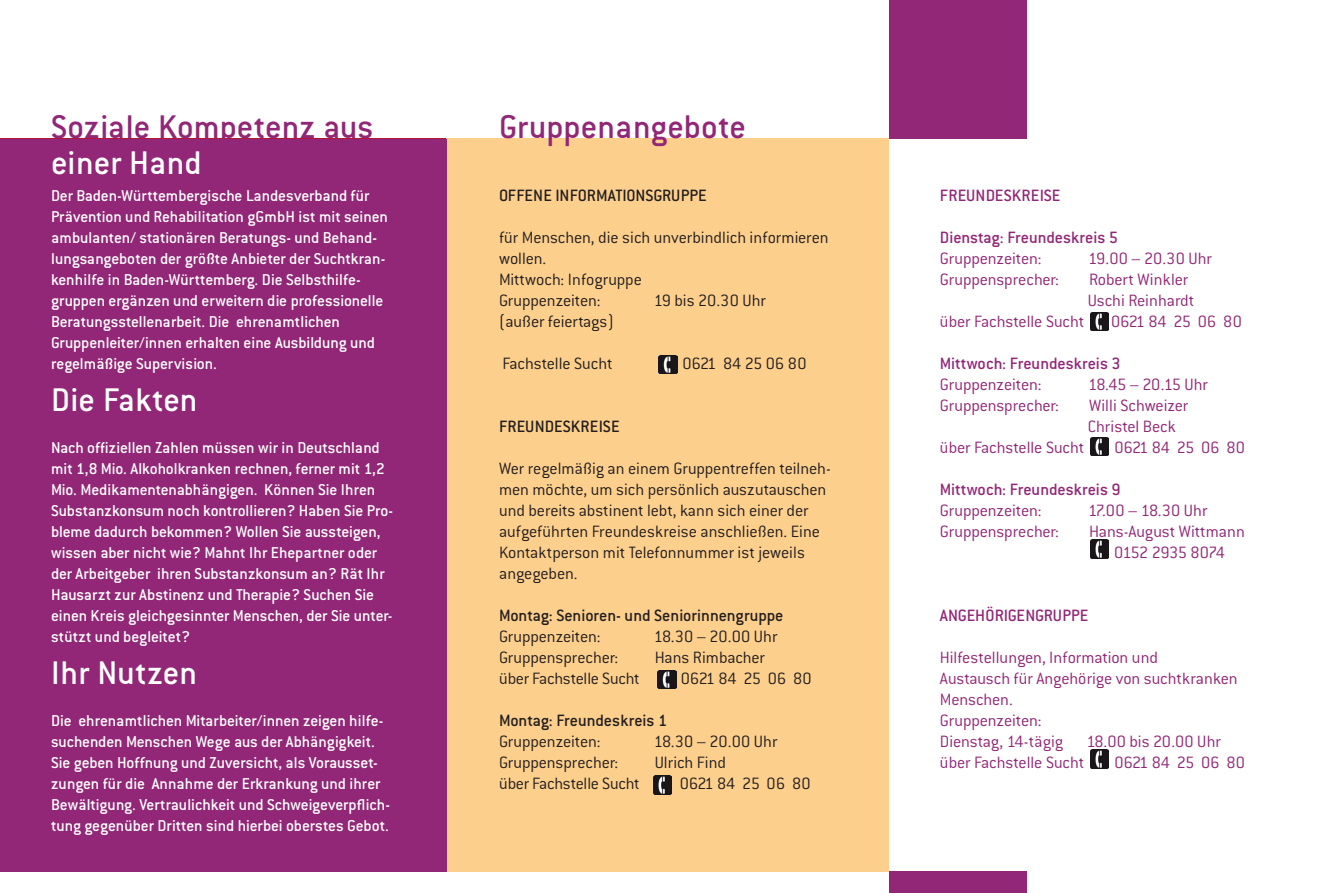
<style>
.page{position:relative;width:1327px;height:893px;background:#fff}
.page>*{position:absolute;margin:0;border:0;box-sizing:border-box;transform-origin:0 0}
.t1{font:500 36px "Conduit ITC";letter-spacing:.005em;color:#912776}
.t2{font:500 36px "Conduit ITC";color:#fff}
.t3{font:500 36px "Conduit ITC";letter-spacing:.02em;color:#fff}
.t4{font:300 18px/21px "Conduit ITC";letter-spacing:-.005em;color:#231f20}
.t5{font:300 18px/21px "Conduit ITC";letter-spacing:-.005em;color:#912776}
.t6{font:500 18px "Conduit ITC";color:#912776}
.t7{font:500 18px "Conduit ITC";letter-spacing:-.005em;color:#231f20}
.t8{font:300 18px "Conduit ITC";letter-spacing:-.03em;color:#912776}
.t9{font:500 17.25px/21px "Conduit ITC";letter-spacing:-.005em;color:#fff}
</style>
<div class="page">
<div style="left:446px;top:138px;width:443px;height:734px;background:#fdcf8c"></div>
<div style="left:0;top:140px;width:446px;height:732px;background:#912776"></div>
<img style="left:653px;top:776px;width:19px;height:18px">
<div style="left:889px;top:872px;width:137px;height:21px;background:#912776"></div>
<div style="left:889px;top:0;width:137px;height:138px;background:#912776"></div>
<img style="left:1090px;top:312px;width:19px;height:19px">
<img style="left:1090px;top:749px;width:19px;height:19px">
<img style="left:1090px;top:437px;width:19px;height:19px">
<img style="left:658px;top:355px;width:19px;height:19px">
<img style="left:658px;top:670px;width:18px;height:19px">
<img style="left:1090px;top:539px;width:19px;height:19px">
<h1 class="t1" style="left:51px;top:107px;width:324px">Soziale Kompetenz aus</h1>
<h1 class="t2" style="left:51px;top:143px;width:152px">einer Hand</h1>
<p class="t9" style="left:51px;top:185px;width:338px">Der Baden-Württembergische Landesverband für Prävention und Rehabilitation gGmbH ist mit seinen ambulanten/ stationären Beratungs- und Behand&shy;lungsangeboten der größte Anbieter der Suchtkran&shy;kenhilfe in Baden-Württemberg. Die Selbsthilfe&shy;gruppen ergänzen und erweitern die professionelle Beratungsstellenarbeit. Die ehrenamtlichen Gruppenleiter/innen erhalten eine Ausbildung und regelmäßige Supervision.</p>
<h1 class="t2" style="left:51px;top:380px;width:148px">Die Fakten</h1>
<p class="t9" style="left:51px;top:437px;width:343px">Nach offiziellen Zahlen müssen wir in Deutschland mit 1,8 Mio. Alkoholkranken rechnen, ferner mit 1,2<br>Mio. Medikamentenabhängigen. Können Sie Ihren Substanzkonsum noch kontrollieren? Haben Sie Pro&shy;bleme dadurch bekommen? Wollen Sie aussteigen, wissen aber nicht wie? Mahnt Ihr Ehepartner oder der Arbeitgeber ihren Substanzkonsum an? Rät Ihr Hausarzt zur Abstinenz und Therapie? Suchen Sie einen Kreis gleichgesinnter Menschen, der Sie unter&shy;stützt und begleitet?</p>
<h1 class="t3" style="left:51px;top:653px;width:148px">Ihr Nutzen</h1>
<p class="t9" style="left:51px;top:710px;width:340px">Die ehrenamtlichen Mitarbeiter/innen zeigen hilfe&shy;suchenden Menschen Wege aus der Abhängigkeit.<br>Sie geben Hoffnung und Zuversicht, als Vorausset&shy;zungen für die Annahme der Erkrankung und ihrer Bewältigung. Vertraulichkeit und Schweigeverpflich&shy;tung gegenüber Dritten sind hierbei oberstes Gebot.</p>
<h1 class="t1" style="left:499px;top:107px;width:248px">Gruppenangebote</h1>
<p class="t7" style="left:499px;top:185px;width:209px">OFFENE INFORMATIONSGRUPPE</p>
<p class="t4" style="left:499px;top:227px;width:331px">für Menschen, die sich unverbindlich informieren wollen.<br>Mittwoch: Infogruppe<br>Gruppenzeiten:</p>
<p class="t4" style="left:654px;top:290px;width:114px">19 bis 20.30 Uhr</p>
<p class="t4" style="left:499px;top:311px;width:116px">(außer feiertags)</p>
<p class="t4" style="left:502px;top:353px;width:112px">Fachstelle Sucht</p>
<p class="t4" style="left:682px;top:353px;width:126px">0621 84 25 06 80</p>
<p class="t7" style="left:499px;top:416px;width:122px">FREUNDESKREISE</p>
<p class="t4" style="left:499px;top:458px;width:333px">Wer regelmäßig an einem Gruppentreffen teilneh&shy;men möchte, um sich persönlich auszutauschen und bereits abstinent lebt, kann sich einer der aufgeführten Freundeskreise anschließen. Eine Kontaktperson mit Telefonnummer ist jeweils angegeben.</p>
<p class="t7" style="left:499px;top:605px;width:286px">Montag: Senioren- und Seniorinnengruppe</p>
<p class="t4" style="left:499px;top:626px;width:103px">Gruppenzeiten:</p>
<p class="t4" style="left:654px;top:626px;width:125px">18.30 – 20.00 Uhr</p>
<p class="t4" style="left:499px;top:647px;width:121px">Gruppensprecher:</p>
<p class="t4" style="left:655px;top:647px;width:112px">Hans Rimbacher</p>
<p class="t4" style="left:499px;top:668px;width:142px">über Fachstelle Sucht</p>
<p class="t4" style="left:681px;top:668px;width:132px">0621 84 25 06 80</p>
<p class="t7" style="left:499px;top:710px;width:170px">Montag: Freundeskreis 1</p>
<p class="t4" style="left:499px;top:731px;width:103px">Gruppenzeiten:</p>
<p class="t4" style="left:654px;top:731px;width:125px">18.30 – 20.00 Uhr</p>
<p class="t4" style="left:499px;top:752px;width:121px">Gruppensprecher:</p>
<p class="t4" style="left:655px;top:752px;width:73px">Ulrich Find</p>
<p class="t4" style="left:499px;top:773px;width:142px">über Fachstelle Sucht</p>
<p class="t4" style="left:680px;top:773px;width:132px">0621 84 25 06 80</p>
<p class="t6" style="left:940px;top:185px;width:122px">FREUNDESKREISE</p>
<p class="t6" style="left:940px;top:227px;width:180px">Dienstag: Freundeskreis 5</p>
<p class="t5" style="left:940px;top:248px;width:103px">Gruppenzeiten:</p>
<p class="t5" style="left:1088px;top:248px;width:125px">19.00 – 20.30 Uhr</p>
<p class="t5" style="left:940px;top:269px;width:121px">Gruppensprecher:</p>
<p class="t5" style="left:1087px;top:269px;width:108px">Robert Winkler<br>Uschi Reinhardt</p>
<p class="t5" style="left:940px;top:311px;width:146px">über Fachstelle Sucht</p>
<p class="t5" style="left:1111px;top:311px;width:132px">0621 84 25 06 80</p>
<p class="t6" style="left:940px;top:353px;width:182px">Mittwoch: Freundeskreis 3</p>
<p class="t5" style="left:940px;top:374px;width:103px">Gruppenzeiten:</p>
<p class="t8" style="left:1088px;top:375px;width:121px">18.45 – 20.15 Uhr</p>
<p class="t5" style="left:940px;top:395px;width:121px">Gruppensprecher:</p>
<p class="t5" style="left:1087px;top:395px;width:102px">Willi Schweizer<br>Christel Beck</p>
<p class="t5" style="left:940px;top:437px;width:146px">über Fachstelle Sucht</p>
<p class="t5" style="left:1114px;top:437px;width:132px">0621 84 25 06 80</p>
<p class="t6" style="left:940px;top:479px;width:182px">Mittwoch: Freundeskreis 9</p>
<p class="t5" style="left:940px;top:500px;width:103px">Gruppenzeiten:</p>
<p class="t5" style="left:1088px;top:500px;width:121px">17.00 – 18.30 Uhr</p>
<p class="t5" style="left:940px;top:521px;width:121px">Gruppensprecher:</p>
<p class="t5" style="left:1089px;top:521px;width:158px;text-align:center">Hans-August Wittmann<br>0152 2935 8074</p>
<p class="t6" style="left:940px;top:605px;width:150px">ANGEHÖRIGENGRUPPE</p>
<p class="t5" style="left:940px;top:647px;width:299px">Hilfestellungen, Information und<br>Austausch für Angehörige von suchtkranken<br>Menschen.<br>Gruppenzeiten:<br>Dienstag, 14-tägig</p>
<p class="t5" style="left:1086px;top:731px;width:136px">18.00 bis 20.00 Uhr</p>
<p class="t5" style="left:940px;top:752px;width:146px">über Fachstelle Sucht</p>
<p class="t5" style="left:1114px;top:752px;width:132px">0621 84 25 06 80</p>
</div>
